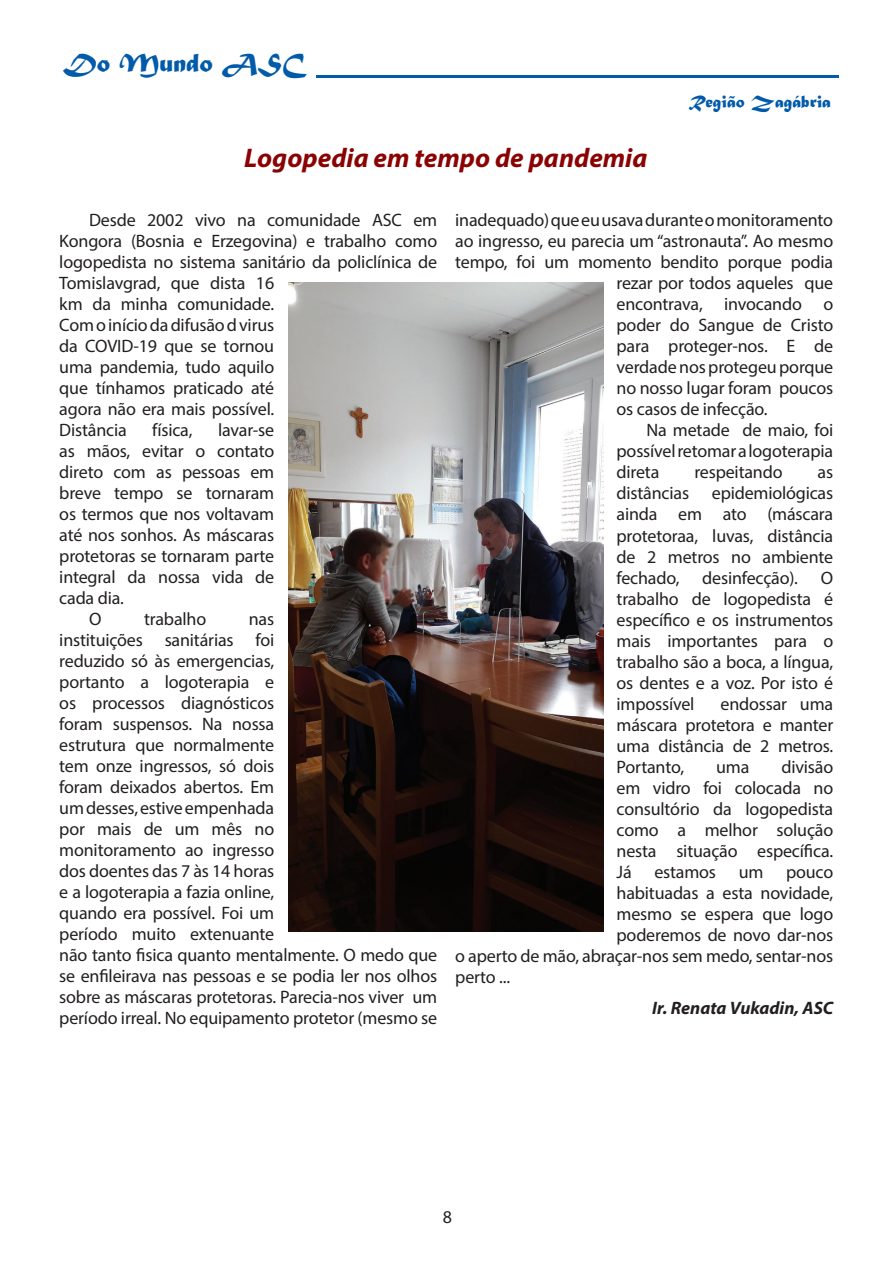
<style>
.page{position:relative;width:893px;height:1263px;background:#fff}
.page>*{position:absolute;margin:0;border:0;box-sizing:border-box;transform-origin:0 0}
.t1{font:italic 700 27px "Myriad Pro";color:#8b0202}
.t2{font:27px "Matura MT Script Capitals";color:#015aaa}
.t3{font:18px/21px "Myriad Pro";letter-spacing:-.01em;color:#231f20;text-align:justify}
.t4{font:italic 700 18px "Myriad Pro";color:#231f20}
.t5{font:18px "Matura MT Script Capitals";color:#015aaa}
</style>
<div class="page">
<img style="left:288px;top:283px;width:316px;height:648px">
<hr style="left:316px;top:75px;width:523px;height:3px;background:#015aaa">
<h1 class="t2" style="left:63px;top:46px;width:244px">Do Mundo ASC</h1>
<h1 class="t1" style="left:244px;top:140px;width:405px">Logopedia em tempo de pandemia</h1>
<p class="t5" style="left:688px;top:91px;width:144px">Região Zagábria</p>
<p class="t3" style="left:59px;top:209px;width:379px;text-align:left;text-indent:30px">Desde 2002 vivo na comunidade ASC em<br>Kongora (Bosnia e Erzegovina) e trabalho como logopedista no sistema sanitário da policlínica de<br>Tomislavgrad, que dista 16<br>km da minha comunidade.<br>Com o início da difusão d virus<br>da COVID-19 que se tornou<br>uma pandemia, tudo aquilo<br>que tínhamos praticado até<br>agora não era mais possível.<br>Distância</p>
<p class="t3" style="left:152px;top:419px;width:42px">física,</p>
<p class="t3" style="left:218px;top:419px;width:58px">lavar-se</p>
<p class="t3" style="left:59px;top:440px;width:216px">as mãos, evitar o contato</p>
<p class="t3" style="left:59px;top:461px;width:216px">direto com as pessoas em</p>
<p class="t3" style="left:59px;top:482px;width:216px">breve tempo se tornaram</p>
<p class="t3" style="left:59px;top:503px;width:216px">os termos que nos voltavam</p>
<p class="t3" style="left:59px;top:524px;width:216px">até nos sonhos. As máscaras</p>
<p class="t3" style="left:59px;top:545px;width:216px">protetoras se tornaram parte</p>
<p class="t3" style="left:59px;top:566px;width:216px">integral da nossa vida de</p>
<p class="t3" style="left:59px;top:587px;width:66px">cada dia.</p>
<p class="t3" style="left:89px;top:608px;width:14px">O</p>
<p class="t3" style="left:144px;top:608px;width:64px">trabalho</p>
<p class="t3" style="left:59px;top:608px;width:379px;text-align:left;text-indent:190px">nas<br>instituições sanitárias foi<br>reduzido só às emergencias,<br>portanto a logoterapia e<br>os processos diagnósticos<br>foram suspensos. Na nossa<br>estrutura que normalmente<br>tem onze ingressos, só dois<br>foram deixados abertos. Em<br>um desses, estive empenhada<br>por mais de um mês no<br>monitoramento ao ingresso<br>dos doentes das 7 às 14 horas<br>e a logoterapia a fazia online,<br>quando era possível. Foi um<br>período muito extenuante<br>não tanto fisica quanto mentalmente. O medo que se enfileirava nas pessoas e se podia ler nos olhos sobre as máscaras protetoras. Parecia-nos viver um período irreal. No equipamento protetor (mesmo se</p>
<p class="t3" style="left:455px;top:210px;width:379px">inadequado) que eu usava durante o monitoramento</p>
<p class="t3" style="left:455px;top:231px;width:379px">ao ingresso, eu parecia um “astronauta”. Ao mesmo</p>
<p class="t3" style="left:455px;top:252px;width:379px">tempo, foi um momento bendito porque podia</p>
<p class="t3" style="left:617px;top:273px;width:218px">rezar por todos aqueles que</p>
<p class="t3" style="left:617px;top:294px;width:218px">encontrava, invocando o</p>
<p class="t3" style="left:617px;top:315px;width:218px">poder do Sangue de Cristo</p>
<p class="t3" style="left:617px;top:336px;width:218px">para proteger-nos. E de</p>
<p class="t3" style="left:617px;top:357px;width:218px">verdade nos protegeu porque</p>
<p class="t3" style="left:617px;top:378px;width:218px">no nosso lugar foram poucos</p>
<p class="t3" style="left:617px;top:399px;width:153px">os casos de infecção.</p>
<p class="t3" style="left:646px;top:420px;width:188px">Na metade de maio, foi</p>
<p class="t3" style="left:617px;top:441px;width:218px">possível retomar a logoterapia</p>
<p class="t3" style="left:617px;top:462px;width:44px">direta</p>
<p class="t3" style="left:694px;top:462px;width:90px">respeitando</p>
<p class="t3" style="left:818px;top:462px;width:17px">as</p>
<p class="t3" style="left:617px;top:483px;width:74px">distâncias</p>
<p class="t3" style="left:617px;top:483px;width:218px;text-indent:95px">epidemiológicas ainda em ato (máscara protetoraa, luvas, distância de 2 metros no ambiente fechado,</p>
<p class="t3" style="left:702px;top:567px;width:97px">desinfecção).</p>
<p class="t3" style="left:617px;top:567px;width:218px;text-indent:204px">O trabalho de logopedista é específico e os instrumentos mais importantes para o trabalho são a boca, a língua, os dentes e a voz. Por isto é impossível</p>
<p class="t3" style="left:617px;top:693px;width:218px;text-indent:104px">endossar uma máscara protetora e manter uma distância de 2 metros.<br>Portanto,</p>
<p class="t3" style="left:617px;top:756px;width:218px;text-indent:165px">divisão em vidro foi colocada no consultório da logopedista como a melhor solução nesta situação específica.<br>Já</p>
<p class="t3" style="left:716px;top:756px;width:35px">uma</p>
<p class="t3" style="left:654px;top:861px;width:63px">estamos</p>
<p class="t3" style="left:739px;top:861px;width:26px">um</p>
<p class="t3" style="left:786px;top:861px;width:49px">pouco</p>
<p class="t3" style="left:617px;top:882px;width:218px">habituadas a esta novidade,</p>
<p class="t3" style="left:617px;top:903px;width:218px">mesmo se espera que logo</p>
<p class="t3" style="left:617px;top:924px;width:218px">poderemos de novo dar-nos</p>
<p class="t3" style="left:455px;top:945px;width:379px">o aperto de mão, abraçar-nos sem medo, sentar-nos</p>
<p class="t3" style="left:455px;top:966px;width:56px">perto ...</p>
<p class="t4" style="left:652px;top:996px;width:183px">Ir. Renata Vukadin, ASC</p>
<p class="t3" style="left:443px;top:1206px;width:11px">8</p>
</div>
